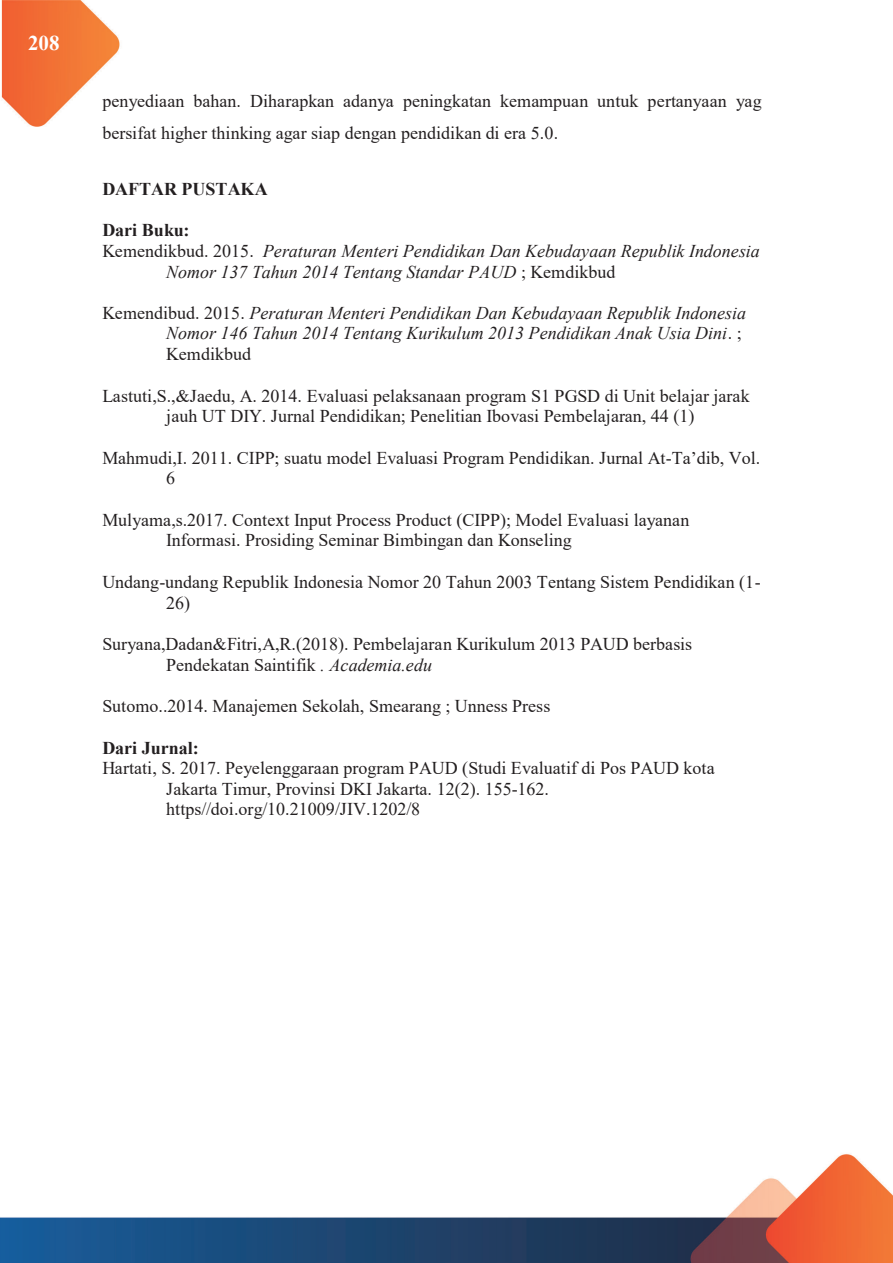
<style>
.page{position:relative;width:893px;height:1263px;background:#fff}
.page>*{position:absolute;margin:0;border:0;box-sizing:border-box;transform-origin:0 0}
.t1{font:700 21px "Times New Roman";color:#fff}
.t2{font:18px/20.7px "Times New Roman";color:#231f20}
.t3{font:italic 18px/20.5px "Times New Roman";color:#231f20}
.t4{font:700 18px "Times New Roman";color:#231f20}
.s1{font-style:normal}
.s2{font-style:italic}
</style>
<div class="page">
<img style="left:0;top:0;width:893px;height:1263px">
<div style="left:100px;top:91px;width:664px;height:31px;background:#fff"></div>
<div style="left:100px;top:122px;width:664px;height:31px;background:#fff"></div>
<div style="left:100px;top:716px;width:664px;height:21px;background:#fff"></div>
<div style="left:100px;top:737px;width:664px;height:21px;background:#fff"></div>
<p class="t1" style="left:28px;top:28px;width:33px">208</p>
<p class="t2" style="left:102px;top:85px;width:661px;line-height:31.2px">penyediaan bahan. Diharapkan adanya peningkatan kemampuan untuk pertanyaan yag bersifat higher thinking agar siap dengan pendidikan di era 5.0.</p>
<p class="t4" style="left:102px;top:176px;width:167px">DAFTAR PUSTAKA</p>
<p class="t4" style="left:102px;top:217px;width:89px">Dari Buku:</p>
<p class="t3" style="left:102px;top:240px;width:659px"><span class="s1">Kemendikbud. 2015.</span> Peraturan Menteri Pendidikan Dan Kebudayaan Republik Indonesia</p>
<p class="t3" style="left:166px;top:261px;width:451px">Nomor 137 Tahun 2014 Tentang Standar PAUD <span class="s1">; Kemdikbud</span></p>
<p class="t3" style="left:166px;top:302px;width:581px;text-indent:-64px"><span class="s1">Kemendibud. 2015.</span> Peraturan Menteri Pendidikan Dan Kebudayaan Republik Indonesia<br>Nomor 146 Tahun 2014 Tentang Kurikulum 2013 Pendidikan Anak Usia Dini<span class="s1">. ;<br>Kemdikbud</span></p>
<p class="t2" style="left:102px;top:385px;width:649px;text-align:center">Lastuti,S.,&amp;Jaedu, A. 2014. Evaluasi pelaksanaan program S1 PGSD di Unit belajar jarak jauh UT DIY. Jurnal Pendidikan; Penelitian Ibovasi Pembelajaran, 44 (1)</p>
<p class="t2" style="left:166px;top:447px;width:596px;text-indent:-64px">Mahmudi,I. 2011. CIPP; suatu model Evaluasi Program Pendidikan. Jurnal At-Ta’dib, Vol.<br>6</p>
<p class="t2" style="left:166px;top:509px;width:525px;text-indent:-64px">Mulyama,s.2017. Context Input Process Product (CIPP); Model Evaluasi layanan<br>Informasi. Prosiding Seminar Bimbingan dan Konseling</p>
<p class="t2" style="left:166px;top:571px;width:596px;text-indent:-64px">Undang-undang Republik Indonesia Nomor 20 Tahun 2003 Tentang Sistem Pendidikan (1-<br>26)</p>
<p class="t2" style="left:166px;top:633px;width:527px;text-indent:-64px">Suryana,Dadan&amp;Fitri,A,R.(2018). Pembelajaran Kurikulum 2013 PAUD berbasis<br>Pendekatan Saintifik <span class="s2">. Academia.edu</span></p>
<p class="t2" style="left:102px;top:695px;width:450px">Sutomo..2014. Manajemen Sekolah, Smearang ; Unness Press</p>
<p class="t4" style="left:102px;top:734px;width:98px">Dari Jurnal:</p>
<p class="t2" style="left:166px;top:757px;width:550px;text-indent:-64px">Hartati, S. 2017. Peyelenggaraan program PAUD (Studi Evaluatif di Pos PAUD kota<br>Jakarta Timur, Provinsi DKI Jakarta. 12(2). 155-162. https//doi.org/10.21009/JIV.1202/8</p>
</div>
